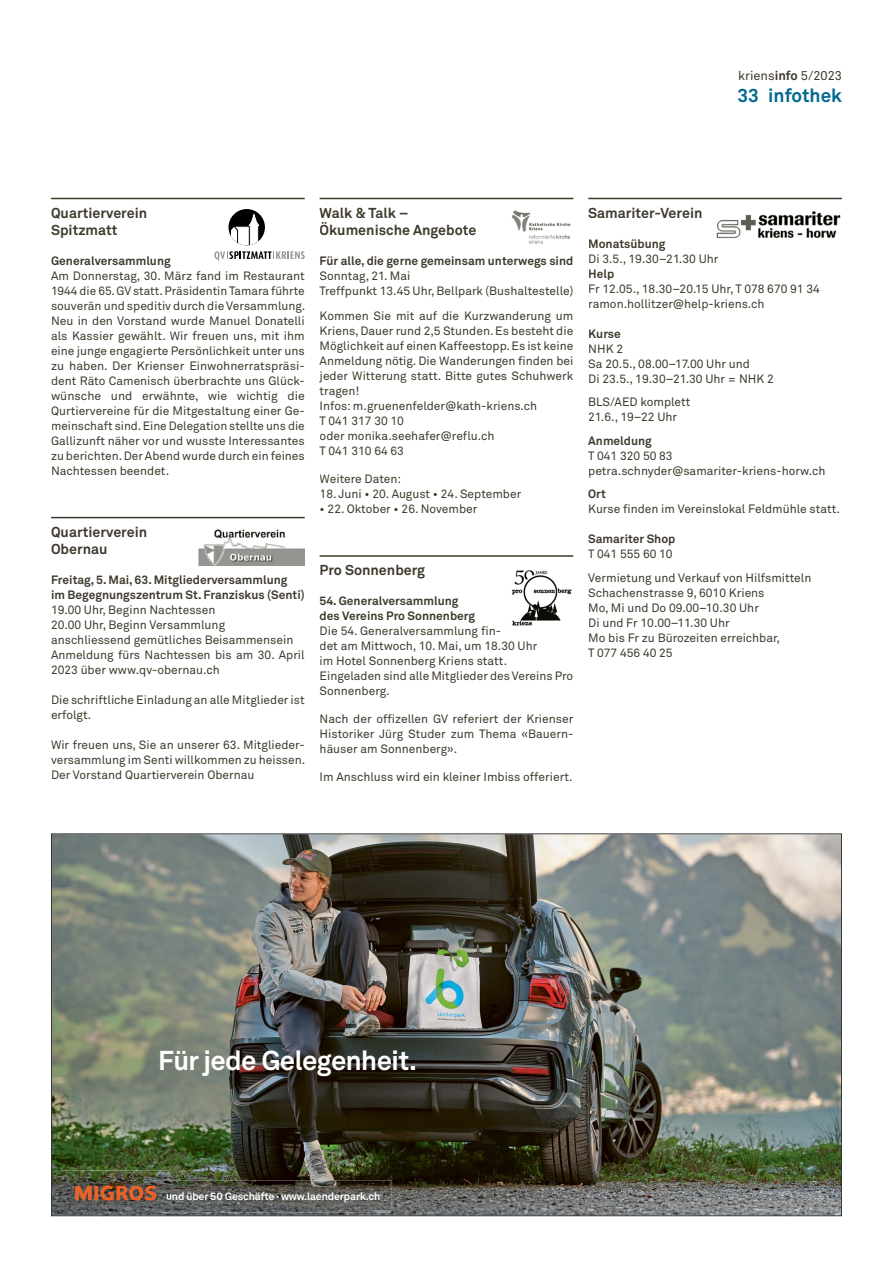
<style>
.page{position:relative;width:893px;height:1263px;background:#fff}
.page>*{position:absolute;margin:0;border:0;box-sizing:border-box;transform-origin:0 0}
.t1{font:700 27px "Akkurat LL";letter-spacing:-.02em;color:#fff}
.t2{font:700 18.75px "Akkurat Pro";color:#00688f}
.t3{font:700 14.25px/17.2px "Akkurat Pro";color:#3e3a2c}
.t4{font:12.75px "Akkurat Pro";color:#3e3a2c}
.t5{font:12px/15px "Akkurat Pro";color:#3e3a2c}
.t6{font:700 12px/15px "Akkurat Pro";color:#3e3a2c}
.t7{font:700 10.5px "Akkurat LL";letter-spacing:-.015em;color:#fff}
.s1{font-weight:700}
</style>
<div class="page">
<hr style="left:588px;top:198px;width:254px;height:1px;background:#3e3a2c">
<img style="left:716px;top:211px;width:125px;height:28px">
<hr style="left:320px;top:198px;width:253px;height:1px;background:#3e3a2c">
<hr style="left:320px;top:555px;width:253px;height:2px;background:#3e3a2c">
<img style="left:511px;top:210px;width:60px;height:34px">
<img style="left:511px;top:570px;width:61px;height:56px">
<hr style="left:51px;top:198px;width:254px;height:1px;background:#3e3a2c">
<hr style="left:51px;top:517px;width:254px;height:1px;background:#3e3a2c">
<svg style="left:215px;top:251px;width:90px;height:10px"></svg>
<div style="left:229px;top:209px;width:36px;height:36px;background:#000;border-radius:50%"></div>
<svg style="left:231px;top:213px;width:29px;height:32px"></svg>
<img style="left:198px;top:529px;width:107px;height:36px">
<img style="left:104px;top:881px;width:685px;height:334px">
<img style="left:171px;top:1180px;width:220px;height:33px">
<img style="left:171px;top:1192px;width:136px;height:8px">
<img style="left:104px;top:1170px;width:67px;height:45px">
<svg style="left:167px;top:1192px;width:4px;height:8px"></svg>
<svg style="left:104px;top:1185px;width:53px;height:16px"></svg>
<img style="left:51px;top:833px;width:791px;height:48px">
<img style="left:51px;top:880px;width:53px;height:336px">
<img style="left:789px;top:880px;width:53px;height:336px">
<img style="left:103px;top:1215px;width:687px;height:1px">
<p class="t4" style="left:738px;top:68px;width:105px">kriens<span class="s1">info</span> 5/2023</p>
<h2 class="t2" style="left:737px;top:84px;width:106px">33 infothek</h2>
<p class="t3" style="left:51px;top:204px;width:98px">Quartierverein<br>Spitzmatt</p>
<p class="t6" style="left:51px;top:253px;width:121px">Generalversammlung</p>
<p class="t5" style="left:51px;top:268px;width:256px;text-align:justify">Am Donnerstag, 30. März fand im Restaurant 1944 die 65. GV statt. Präsidentin Tamara führte souverän und speditiv durch die Versammlung.<br>Neu in den Vorstand wurde Manuel Donatelli als Kassier gewählt. Wir freuen uns, mit ihm eine junge engagierte Persönlichkeit unter uns zu haben. Der Krienser Einwohnerratspräsi&shy;dent Räto Camenisch überbrachte uns Glück&shy;wünsche und erwähnte, wie wichtig die Qurtiervereine für die Mitgestaltung einer Ge&shy;meinschaft sind. Eine Delegation stellte uns die Gallizunft näher vor und wusste Interessantes zu berichten. Der Abend wurde durch ein feines Nachtessen beendet.</p>
<p class="t3" style="left:51px;top:523px;width:98px">Quartierverein<br>Obernau</p>
<p class="t6" style="left:51px;top:572px;width:255px">Freitag, 5. Mai, 63. Mitgliederversammlung<br>im Begegnungszentrum St. Franziskus (Senti)</p>
<p class="t5" style="left:51px;top:602px;width:255px">19.00 Uhr, Beginn Nachtessen<br>20.00 Uhr, Beginn Versammlung anschliessend gemütliches Beisammensein Anmeldung fürs Nachtessen bis am 30. April 2023 über www.qv-obernau.ch</p>
<p class="t5" style="left:51px;top:692px;width:255px">Die schriftliche Einladung an alle Mitglieder ist erfolgt.</p>
<p class="t5" style="left:51px;top:737px;width:256px;text-align:justify">Wir freuen uns, Sie an unserer 63. Mitglieder&shy;versammlung im Senti willkommen zu heissen.<br>Der Vorstand Quartierverein Obernau</p>
<p class="t3" style="left:320px;top:204px;width:158px">Walk &amp; Talk –<br>Ökumenische Angebote</p>
<p class="t6" style="left:320px;top:253px;width:255px">Für alle, die gerne gemeinsam unterwegs sind</p>
<p class="t5" style="left:320px;top:268px;width:255px">Sonntag, 21. Mai<br>Treffpunkt 13.45 Uhr, Bellpark (Bushaltestelle)</p>
<p class="t5" style="left:320px;top:309px;width:255px">Kommen Sie mit auf die Kurzwanderung um Kriens, Dauer rund 2,5 Stunden. Es besteht die Möglichkeit auf einen Kaffeestopp. Es ist keine Anmeldung nötig. Die Wanderungen finden bei jeder Witterung statt. Bitte gutes Schuhwerk tragen!<br>Infos: m.gruenenfelder@kath-kriens.ch<br>T 041 317 30 10<br>oder monika.seehafer@reflu.ch<br>T 041 310 64 63</p>
<p class="t5" style="left:320px;top:472px;width:83px">Weitere Daten:</p>
<p class="t5" style="left:320px;top:487px;width:203px">18. Juni • 20. August • 24. September</p>
<p class="t5" style="left:320px;top:502px;width:159px">• 22. Oktober • 26. November</p>
<p class="t3" style="left:320px;top:561px;width:107px">Pro Sonnenberg</p>
<p class="t6" style="left:320px;top:593px;width:157px">54. Generalversammlung des Vereins Pro Sonnenberg</p>
<p class="t5" style="left:320px;top:624px;width:255px">Die 54. Generalversammlung fin-<br>det am Mittwoch, 10. Mai, um 18.30 Uhr<br>im Hotel Sonnenberg Kriens statt.<br>Eingeladen sind alle Mitglieder des Vereins Pro Sonnenberg.</p>
<p class="t5" style="left:320px;top:711px;width:255px;text-align:justify">Nach der offizellen GV referiert der Krienser Historiker Jürg Studer zum Thema «Bauern&shy;häuser am Sonnenberg».</p>
<p class="t5" style="left:320px;top:769px;width:255px">Im Anschluss wird ein kleiner Imbiss offeriert.</p>
<p class="t3" style="left:588px;top:204px;width:116px">Samariter-Verein</p>
<p class="t6" style="left:588px;top:236px;width:79px">Monatsübung</p>
<p class="t5" style="left:588px;top:251px;width:132px">Di 3.5., 19.30–21.30 Uhr</p>
<p class="t6" style="left:588px;top:266px;width:28px">Help</p>
<p class="t5" style="left:588px;top:281px;width:233px">Fr 12.05., 18.30–20.15 Uhr, T 078 670 91 34 ramon.hollitzer@help-kriens.ch</p>
<p class="t6" style="left:588px;top:326px;width:34px">Kurse</p>
<p class="t5" style="left:588px;top:341px;width:187px">NHK 2<br>Sa 20.5., 08.00–17.00 Uhr und<br>Di 23.5., 19.30–21.30 Uhr = NHK 2</p>
<p class="t5" style="left:588px;top:395px;width:104px">BLS/AED komplett<br>21.6., 19–22 Uhr</p>
<p class="t6" style="left:588px;top:433px;width:65px">Anmeldung</p>
<p class="t5" style="left:588px;top:448px;width:239px">T 041 320 50 83 petra.schnyder@samariter-kriens-horw.ch</p>
<p class="t6" style="left:588px;top:486px;width:19px">Ort</p>
<p class="t5" style="left:588px;top:502px;width:253px">Kurse finden im Vereinslokal Feldmühle statt.</p>
<p class="t6" style="left:588px;top:531px;width:89px">Samariter Shop</p>
<p class="t5" style="left:588px;top:542px;width:225px;line-height:23.5px">T 041 555 60 10<br>Vermietung und Verkauf von Hilfsmitteln</p>
<p class="t5" style="left:588px;top:585px;width:193px">Schachenstrasse 9, 6010 Kriens<br>Mo, Mi und Do 09.00–10.30 Uhr<br>Di und Fr 10.00–11.30 Uhr<br>Mo bis Fr zu Bürozeiten erreichbar,<br>T 077 456 40 25</p>
<h1 class="t1" style="left:158px;top:1039px;width:260px">Für jede Gelegenheit.</h1>
<p class="t7" style="left:166px;top:1188px;width:216px">und über 50 Geschäfte · www.laenderpark.ch</p>
</div>
